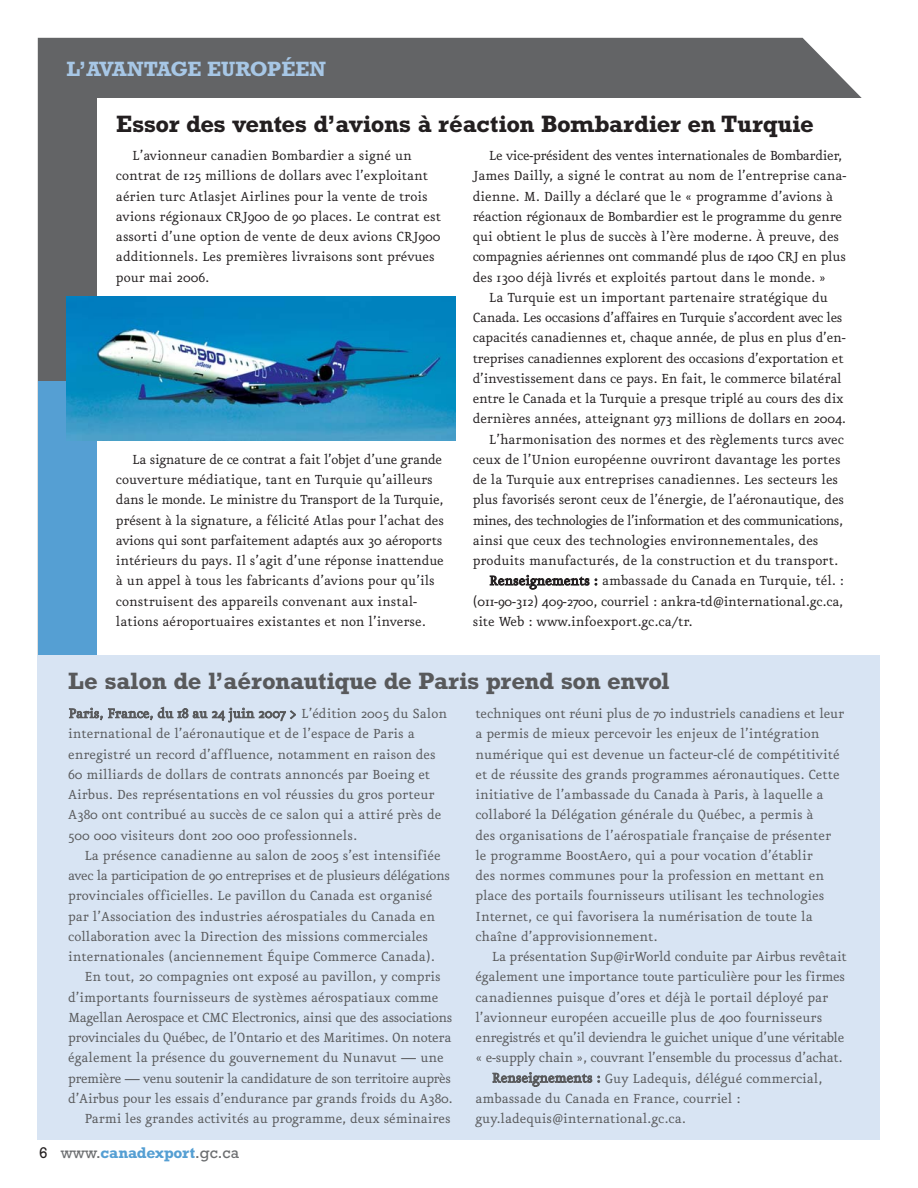
<style>
.page{position:relative;width:918px;height:1188px;background:#fff}
.page>*{position:absolute;margin:0;border:0;box-sizing:border-box;transform-origin:0 0}
.t1{font:700 24px "Rockwell";letter-spacing:-.02em;color:#231f20}
.t2{font:700 24px "Rockwell";letter-spacing:-.015em;color:#58595b}
.t3{font:700 21px "Rockwell";letter-spacing:-.015em;color:#a7c7e6}
.t4{font:15.75px/20.2px "Eureka";color:#58595b}
.t5{font:15.75px/20.2px "Eureka";color:#231f20}
.t6{font:15.75px "Eureka";letter-spacing:-.025em;color:#58595b}
.t7{font:15.75px "Eureka";letter-spacing:-.025em;color:#231f20}
.t8{font:15.75px "Eureka";letter-spacing:-.02em;color:#231f20}
.t9{font:15.75px "Eureka";letter-spacing:-.035em;color:#231f20}
.t10{font:15.75px "Eureka";letter-spacing:-.02em;color:#58595b}
.t11{font:15.75px "Eureka";letter-spacing:-.03em;color:#58595b}
.t12{font:700 15.75px "Rockwell";letter-spacing:-.015em;color:#559fd3}
.s1{font-weight:400;color:#231f20}
.s2{font-weight:400;color:#6c6e70}
</style>
<div class="page">
<div style="left:38px;top:38px;width:824px;height:343px;background:#636466"></div>
<div style="left:38px;top:381px;width:270px;height:754px;background:#559fd3"></div>
<div style="left:97px;top:98px;width:796px;height:1026px;background:#fff"></div>
<div style="left:38px;top:655px;width:842px;height:484px;background:#d8e4f3"></div>
<img style="left:66px;top:296px;width:389px;height:144px">
<h2 class="t3" style="left:67px;top:62px;width:261px">L’AVANTAGE EUROPÉEN</h2>
<h1 class="t1" style="left:116px;top:115px;width:699px">Essor des ventes d’avions à réaction Bombardier en Turquie</h1>
<p class="t5" style="left:116px;top:147px;width:327px;text-indent:16px">L’avionneur canadien Bombardier a signé un contrat de 125 millions de dollars avec l’exploitant aérien turc Atlasjet Airlines pour la vente de trois avions régionaux CRJ900 de 90 places. Le contrat est assorti d’une option de vente de deux avions CRJ900 additionnels. Les premières livraisons sont prévues pour mai 2006.</p>
<p class="t5" style="left:116px;top:451px;width:330px;text-indent:16px">La signature de ce contrat a fait l’objet d’une grande couverture médiatique, tant en Turquie qu’ailleurs dans le monde. Le ministre du Transport de la Turquie, présent à la signature, a félicité Atlas pour l’achat des avions qui sont parfaitement adaptés aux 30 aéroports intérieurs du pays. Il s’agit d’une réponse inattendue à un appel à tous les fabricants d’avions pour qu’ils construisent des appareils convenant aux instal&shy;lations aéroportuaires existantes et non l’inverse.</p>
<p class="t5" style="left:473px;top:147px;width:375px;text-indent:16px">Le vice-président des ventes internationales de Bombardier, James Dailly, a signé le contrat au nom de l’entreprise cana&shy;dienne. M. Dailly a déclaré que le « programme d’avions à réaction régionaux de Bombardier est le programme du genre qui obtient le plus de succès à l’ère moderne. À preuve, des compagnies aériennes ont commandé plus de 1400 CRJ en plus des 1300 déjà livrés et exploités partout dans le monde. »</p>
<p class="t5" style="left:489px;top:289px;width:341px">La Turquie est un important partenaire stratégique du</p>
<p class="t7" style="left:473px;top:312px;width:371px">Canada. Les occasions d’affaires en Turquie s’accordent avec les</p>
<p class="t5" style="left:473px;top:329px;width:374px">capacités canadiennes et, chaque année, de plus en plus d’en-</p>
<p class="t8" style="left:473px;top:352px;width:372px">treprises canadiennes explorent des occasions d’exportation et</p>
<p class="t5" style="left:473px;top:370px;width:371px">d’investissement dans ce pays. En fait, le commerce bilatéral</p>
<p class="t5" style="left:473px;top:390px;width:372px">entre le Canada et la Turquie a presque triplé au cours des dix</p>
<p class="t5" style="left:473px;top:410px;width:375px">dernières années, atteignant 973 millions de dollars en 2004.</p>
<p class="t5" style="left:489px;top:431px;width:357px">L’harmonisation des normes et des règlements turcs avec</p>
<p class="t5" style="left:473px;top:451px;width:370px">ceux de l’Union européenne ouvriront davantage les portes</p>
<p class="t5" style="left:473px;top:471px;width:367px">de la Turquie aux entreprises canadiennes. Les secteurs les</p>
<p class="t5" style="left:473px;top:491px;width:373px">plus favorisés seront ceux de l’énergie, de l’aéronautique, des</p>
<p class="t9" style="left:473px;top:514px;width:372px">mines, des technologies de l’information et des communications,</p>
<p class="t5" style="left:473px;top:532px;width:347px">ainsi que ceux des technologies environnementales, des</p>
<p class="t5" style="left:473px;top:552px;width:367px">produits manufacturés, de la construction et du transport.</p>
<p class="t5" style="left:489px;top:572px;width:356px">Renseignements : ambassade du Canada en Turquie, tél. :</p>
<p class="t5" style="left:473px;top:593px;width:372px">(011-90-312) 409-2700, courriel : ankra-td@international.gc.ca,</p>
<p class="t5" style="left:473px;top:613px;width:221px">site Web : www.infoexport.gc.ca/tr.</p>
<h1 class="t2" style="left:68px;top:673px;width:603px">Le salon de l’aéronautique de Paris prend son envol</h1>
<p class="t4" style="left:68px;top:705px;width:380px">Paris, France, du 18 au 24 juin 2007 &gt; L’édition 2005 du Salon international de l’aéronautique et de l’espace de Paris a enregistré un record d’affluence, notamment en raison des 60 milliards de dollars de contrats annoncés par Boeing et Airbus. Des représentations en vol réussies du gros porteur A380 ont contribué au succès de ce salon qui a attiré près de 500 000 visiteurs dont 200 000 professionnels.</p>
<p class="t4" style="left:84px;top:847px;width:358px">La présence canadienne au salon de 2005 s’est intensifiée</p>
<p class="t6" style="left:68px;top:870px;width:383px">avec la participation de 90 entreprises et de plusieurs délégations</p>
<p class="t4" style="left:68px;top:887px;width:366px">provinciales officielles. Le pavillon du Canada est organisé</p>
<p class="t4" style="left:68px;top:908px;width:368px">par l’Association des industries aérospatiales du Canada en</p>
<p class="t4" style="left:68px;top:928px;width:361px">collaboration avec la Direction des missions commerciales</p>
<p class="t4" style="left:68px;top:948px;width:368px">internationales (anciennement Équipe Commerce Canada).</p>
<p class="t4" style="left:84px;top:968px;width:358px">En tout, 20 compagnies ont exposé au pavillon, y compris</p>
<p class="t4" style="left:68px;top:989px;width:372px">d’importants fournisseurs de systèmes aérospatiaux comme</p>
<p class="t6" style="left:68px;top:1011px;width:386px">Magellan Aerospace et CMC Electronics, ainsi que des associations</p>
<p class="t10" style="left:68px;top:1032px;width:385px">provinciales du Québec, de l’Ontario et des Maritimes. On notera</p>
<p class="t4" style="left:68px;top:1049px;width:377px">également la présence du gouvernement du Nunavut — une</p>
<p class="t11" style="left:68px;top:1072px;width:384px">première — venu soutenir la candidature de son territoire auprès</p>
<p class="t4" style="left:68px;top:1090px;width:386px">d’Airbus pour les essais d’endurance par grands froids du A380.</p>
<p class="t4" style="left:84px;top:1110px;width:368px">Parmi les grandes activités au programme, deux séminaires</p>
<p class="t12" style="left:39px;top:1147px;width:201px"><span class="s1">6</span> <span class="s2">www.</span>canadexport<span class="s2">.gc.ca</span></p>
<p class="t4" style="left:475px;top:705px;width:370px">techniques ont réuni plus de 70 industriels canadiens et leur a permis de mieux percevoir les enjeux de l’intégration numérique qui est devenue un facteur-clé de compétitivité et de réussite des grands programmes aéronautiques. Cette initiative de l’ambassade du Canada à Paris, à laquelle a collaboré la Délégation générale du Québec, a permis à<br>des organisations de l’aérospatiale française de présenter le programme BoostAero, qui a pour vocation d’établir<br>des normes communes pour la profession en mettant en place des portails fournisseurs utilisant les technologies Internet, ce qui favorisera la numérisation de toute la chaîne d’approvisionnement.</p>
<p class="t4" style="left:492px;top:948px;width:357px">La présentation Sup@irWorld conduite par Airbus revêtait</p>
<p class="t4" style="left:475px;top:968px;width:371px">également une importance toute particulière pour les firmes</p>
<p class="t4" style="left:475px;top:989px;width:354px">canadiennes puisque d’ores et déjà le portail déployé par</p>
<p class="t4" style="left:475px;top:1009px;width:348px">l’avionneur européen accueille plus de 400 fournisseurs</p>
<p class="t6" style="left:475px;top:1032px;width:370px">enregistrés et qu’il deviendra le guichet unique d’une véritable</p>
<p class="t4" style="left:475px;top:1049px;width:369px">« e-supply chain », couvrant l’ensemble du processus d’achat.</p>
<p class="t4" style="left:492px;top:1070px;width:332px">Renseignements : Guy Ladequis, délégué commercial,</p>
<p class="t4" style="left:475px;top:1090px;width:267px">ambassade du Canada en France, courriel :</p>
<p class="t4" style="left:475px;top:1110px;width:212px">guy.ladequis@international.gc.ca.</p>
</div>
